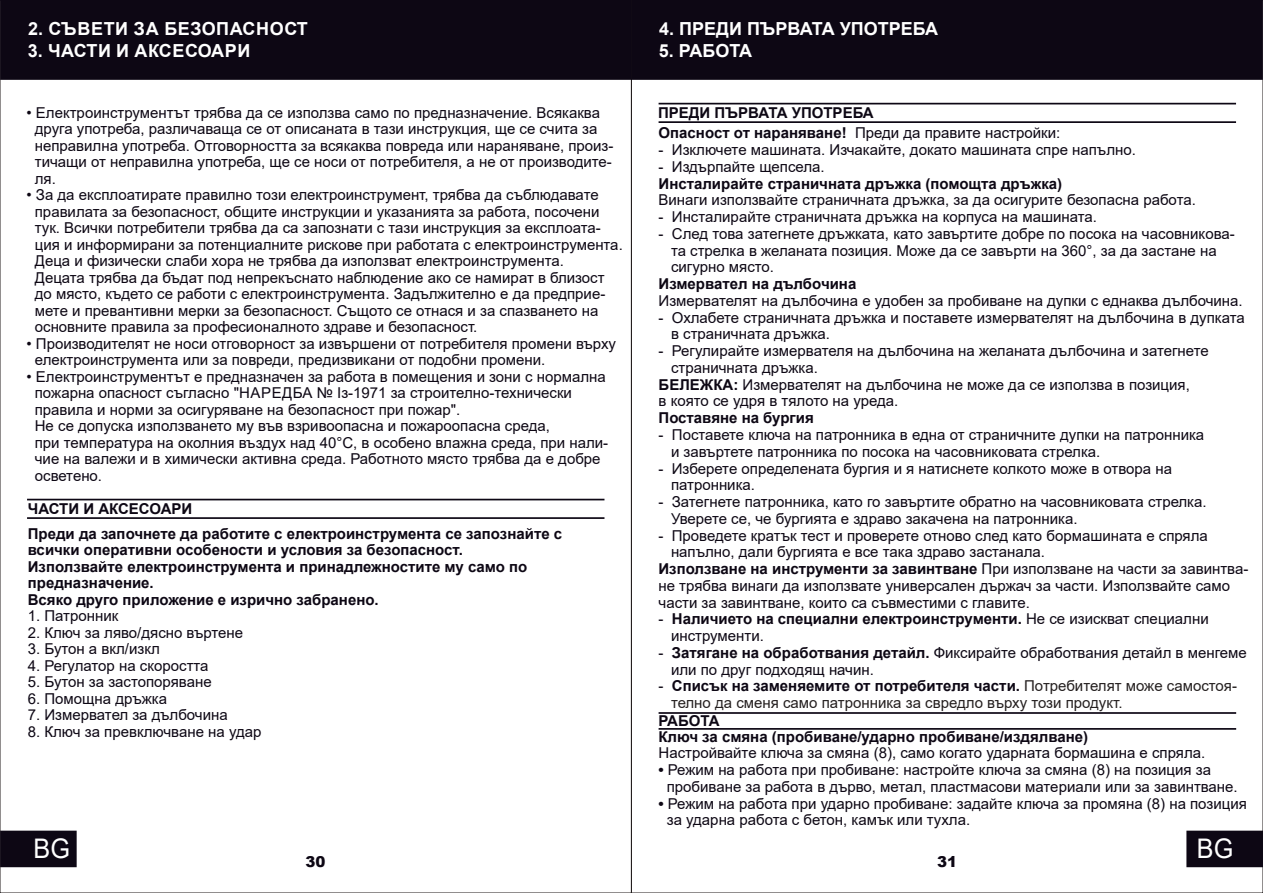
<style>
.page{position:relative;width:1263px;height:893px;background:#fff}
.page>*{position:absolute;margin:0;border:0;box-sizing:border-box;transform-origin:0 0}
.t1{font:27px "Arial";color:#fff;scale:.93 1}
.t2{font:700 18px "Arial";letter-spacing:.035em;color:#fff}
.t3{font:700 18px "Arial";color:#fff}
.t4{font:15px/16.5px "Arial";color:#0d0714}
.t5{font:700 15px/16.5px "Arial";color:#0d0714}
.t6{font:15px/16.8px "Arial";color:#241f1f}
.t7{font:900 15px "Arial";color:#0d0714}
.s1{font-weight:400}
.s2{font-weight:700}
.s3{color:#0d0714}
.s4{font-weight:700;color:#0d0714}
</style>
<div class="page">
<div style="left:0;top:831px;width:77px;height:36px;background:#0d0714"></div>
<div style="left:1186px;top:831px;width:77px;height:36px;background:#0d0714"></div>
<svg style="left:27px;top:498px;width:578px;height:3px"></svg>
<svg style="left:27px;top:517px;width:578px;height:2px"></svg>
<div style="left:0;top:0;width:631px;height:80px;background:#0d0714"></div>
<div style="left:631px;top:0;width:632px;height:80px;background:#0d0714"></div>
<svg style="left:658px;top:102px;width:579px;height:3px"></svg>
<svg style="left:658px;top:121px;width:579px;height:2px"></svg>
<svg style="left:658px;top:712px;width:579px;height:2px"></svg>
<svg style="left:658px;top:728px;width:579px;height:2px"></svg>
<p class="t2" style="left:28px;top:22px;width:281px">2. СЪВЕТИ ЗА БЕЗОПАСНОСТ</p>
<p class="t2" style="left:28px;top:43px;width:224px">3. ЧАСТИ И АКСЕСОАРИ</p>
<p class="t3" style="left:659px;top:22px;width:280px">4. ПРЕДИ ПЪРВАТА УПОТРЕБА</p>
<p class="t3" style="left:659px;top:43px;width:95px">5. РАБОТА</p>
<p class="t4" style="left:35px;top:106px;width:580px;text-indent:-8px">• Електроинструментът трябва да се използва само по предназначение. Всякаква друга употреба, различаваща се от описаната в тази инструкция, ще се счита за неправилна употреба. Отговорността за всякаква повреда или нараняване, произ&shy;тичащи от неправилна употреба, ще се носи от потребителя, а не от производите&shy;ля.</p>
<p class="t4" style="left:35px;top:188px;width:589px;text-indent:-8px">• За да експлоатирате правилно този електроинструмент, трябва да съблюдавате правилата за безопасност, общите инструкции и указанията за работа, посочени тук. Всички потребители трябва да са запознати с тази инструкция за експлоата&shy;ция и информирани за потенциалните рискове при работата с електроинструмента.<br>Деца и физически слаби хора не трябва да използват електроинструмента.<br>Децата трябва да бъдат под непрекъснато наблюдение ако се намират в близост до място, където се работи с електроинструмента. Задължително е да предприе&shy;мете и превантивни мерки за безопасност. Същото се отнася и за спазването на основните правила за професионалното здраве и безопасност.</p>
<p class="t4" style="left:35px;top:337px;width:583px;text-indent:-8px">• Производителят не носи отговорност за извършени от потребителя промени върху електроинструмента или за повреди, предизвикани от подобни промени.</p>
<p class="t4" style="left:35px;top:370px;width:575px;text-indent:-8px">• Електроинструментът е предназначен за работа в помещения и зони с нормална пожарна опасност съгласно "НАРЕДБА № Iз-1971 за строително-технически правила и норми за осигуряване на безопасност при пожар".<br>Не се допуска използването му във взривоопасна и пожароопасна среда,<br>при температура на околния въздух над 40°С, в особено влажна среда, при нали&shy;чие на валежи и в химически активна среда. Работното място трябва да е добре осветено.</p>
<p class="t5" style="left:28px;top:498px;width:536px;line-height:24.3px">ЧАСТИ И АКСЕСОАРИ<br>Преди да започнете да работите с електроинструмента се запознайте с</p>
<p class="t5" style="left:28px;top:543px;width:501px">всички оперативни особености и условия за безопасност.<br>Използвайте електроинструмента и принадлежностите му само по предназначение.<br>Всяко друго приложение е изрично забранено.</p>
<p class="t4" style="left:28px;top:609px;width:92px">1. Патронник</p>
<p class="t4" style="left:28px;top:626px;width:217px">2. Ключ за ляво/дясно въртене</p>
<p class="t4" style="left:28px;top:642px;width:134px">3. Бутон а вкл/изкл</p>
<p class="t4" style="left:28px;top:659px;width:182px">4. Регулатор на скоростта</p>
<p class="t4" style="left:28px;top:675px;width:185px">5. Бутон за застопоряване</p>
<p class="t4" style="left:28px;top:692px;width:141px">6. Помощна дръжка</p>
<p class="t4" style="left:28px;top:708px;width:201px">7. Измервател за дълбочина</p>
<p class="t4" style="left:28px;top:725px;width:235px">8. Ключ за превключване на удар</p>
<p class="t5" style="left:658px;top:104px;width:404px;line-height:20.4px">ПРЕДИ ПЪРВАТА УПОТРЕБА<br>Опасност от нараняване! <span class="s1">Преди да правите настройки:</span></p>
<p class="t4" style="left:658px;top:143px;width:479px">- Изключете машината. Изчакайте, докато машината спре напълно.</p>
<p class="t4" style="left:658px;top:160px;width:168px">- Издърпайте щепсела.</p>
<p class="t5" style="left:658px;top:176px;width:405px">Инсталирайте страничната дръжка (помощта дръжка)</p>
<p class="t4" style="left:658px;top:193px;width:539px">Винаги използвайте страничната дръжка, за да осигурите безопасна работа.</p>
<p class="t4" style="left:658px;top:210px;width:440px">- Инсталирайте страничната дръжка на корпуса на машината.</p>
<p class="t4" style="left:671px;top:227px;width:565px;text-indent:-13px">- След това затегнете дръжката, като завъртите добре по посока на часовникова&shy;та стрелка в желаната позиция. Може да се завърти на 360°, за да застане на сигурно място.</p>
<p class="t5" style="left:658px;top:277px;width:199px">Измервател на дълбочина</p>
<p class="t4" style="left:658px;top:294px;width:586px">Измервателят на дълбочина е удобен за пробиване на дупки с еднаква дълбочина.</p>
<p class="t4" style="left:671px;top:310px;width:575px;text-indent:-13px">- Охлабете страничната дръжка и поставете измервателят на дълбочина в дупката в страничната дръжка.</p>
<p class="t4" style="left:658px;top:344px;width:552px">- Регулирайте измервателя на дълбочина на желаната дълбочина и затегнете</p>
<p class="t4" style="left:671px;top:361px;width:148px">страничната дръжка.</p>
<p class="t4" style="left:658px;top:378px;width:533px"><span class="s2">БЕЛЕЖКА:</span> Измервателят на дълбочина не може да се използва в позиция,</p>
<p class="t4" style="left:658px;top:394px;width:241px">в която се удря в тялото на уреда.</p>
<p class="t5" style="left:658px;top:411px;width:157px">Поставяне на бургия</p>
<p class="t4" style="left:671px;top:428px;width:535px;text-indent:-12px">- Поставете ключа на патронника в една от страничните дупки на патронника и завъртете патронника по посока на часовниковата стрелка.</p>
<p class="t4" style="left:671px;top:461px;width:502px;text-indent:-12px">- Изберете определената бургия и я натиснете колкото може в отвора на патронника.</p>
<p class="t4" style="left:671px;top:495px;width:537px;text-indent:-12px">- Затегнете патронника, като го завъртите обратно на часовниковата стрелка.<br>Уверете се, че бургията е здраво закачена на патронника.</p>
<p class="t4" style="left:658px;top:528px;width:551px">- Проведете кратък тест и проверете отново след като бормашината е спряла</p>
<p class="t4" style="left:671px;top:545px;width:376px">напълно, дали бургията е все така здраво застанала.</p>
<p class="t5" style="left:658px;top:562px;width:591px">Използване на инструменти за завинтване <span class="s1">При използване на части за завинтва-</span></p>
<p class="t4" style="left:658px;top:579px;width:573px">не трябва винаги да използвате универсален държач за части. Използвайте само</p>
<p class="t4" style="left:658px;top:595px;width:373px">части за завинтване, които са съвместими с главите.</p>
<p class="t5" style="left:671px;top:612px;width:539px;text-indent:-13px"><span class="s1">-</span> Наличието на специални електроинструменти. <span class="s1">Не се изискват специални инструменти.</span></p>
<p class="t4" style="left:671px;top:646px;width:577px;text-indent:-12px">- <span class="s2">Затягане на обработвания детайл.</span> Фиксирайте обработвания детайл в менгеме или по друг подходящ начин.</p>
<p class="t6" style="left:671px;top:679px;width:567px;text-indent:-13px"><span class="s3">-</span> <span class="s4">Списък на заменяемите от потребителя части.</span> Потребителят може самостоя&shy;телно да сменя само патронника за свредло върху този продукт.</p>
<p class="t5" style="left:658px;top:729px;width:431px">Ключ за смяна (пробиване/ударно пробиване/издялване)</p>
<p class="t4" style="left:658px;top:746px;width:548px">Настройвайте ключа за смяна (8), само когато ударната бормашина е спряла.</p>
<p class="t4" style="left:667px;top:763px;width:572px;text-indent:-8px"><span class="s2">•</span> Режим на работа при пробиване: настройте ключа за смяна (8) на позиция за пробиване за работа в дърво, метал, пластмасови материали или за завинтване.</p>
<p class="t4" style="left:667px;top:796px;width:581px;text-indent:-8px"><span class="s2">•</span> Режим на работа при ударно пробиване: задайте ключа за промяна (8) на позиция за ударна работа с бетон, камък или тухла.</p>
<p class="t5" style="left:658px;top:714px;width:63px">РАБОТА</p>
<h1 class="t1" style="left:34px;top:839px;width:41px">BG</h1>
<p class="t7" style="left:305px;top:856px;width:22px">30</p>
<p class="t7" style="left:937px;top:856px;width:22px">31</p>
<h1 class="t1" style="left:1197px;top:839px;width:41px">BG</h1>
</div>
